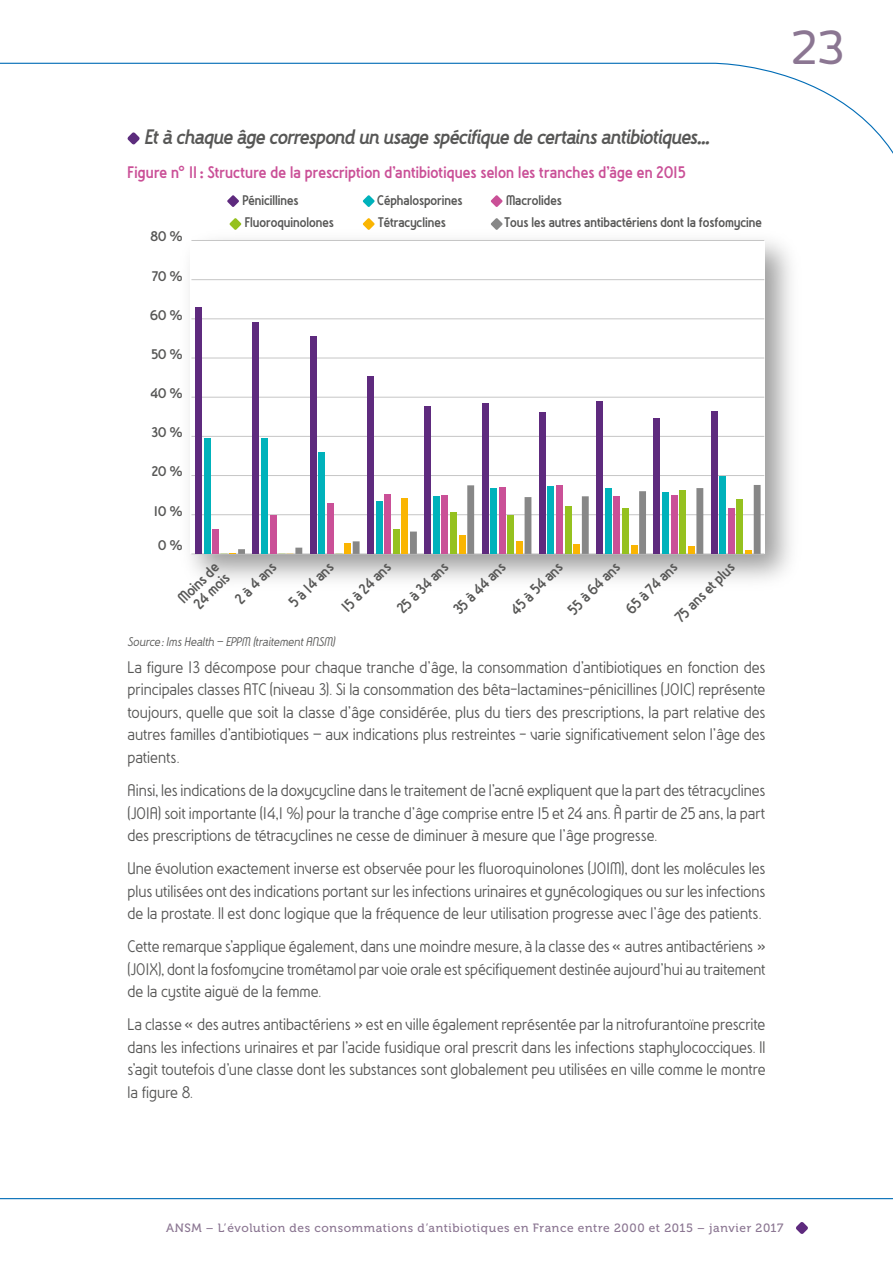
<style>
.page{position:relative;width:893px;height:1263px;background:#fff}
.page>*{position:absolute;margin:0;border:0;box-sizing:border-box;transform-origin:0 0}
.t1{font:500 45px "New June";color:#8b7692}
.t2{font:italic 700 22.5px "Wasabi";letter-spacing:-.005em;color:#575756}
.t3{font:18px/22.5px "Wasabi";color:#575756;text-align:justify}
.t4{font:700 18px "Wasabi";letter-spacing:.01em;color:#ca5097}
.t5{font:700 16.5px "Wasabi";color:#575756}
.t6{font:700 15px "Wasabi";color:#575756}
.t7{font:700 15px "Wasabi";color:#575756;scale:1.08 1}
.t8{font:italic 13.5px "Wasabi";letter-spacing:.005em;color:#575756}
.t9{font:12px "Museo 500";letter-spacing:.05em;color:#8b7692}
</style>
<div class="page">
<svg style="left:0;top:62px;width:893px;height:140px"></svg>
<svg style="left:796px;top:1222px;width:12px;height:12px"></svg>
<svg style="left:0;top:1198px;width:893px;height:2px;background:#6fabd5"></svg>
<svg style="left:127px;top:132px;width:13px;height:13px"></svg>
<hr style="left:191px;top:553px;width:573px;height:1px;background:#c6c6c6">
<hr style="left:191px;top:514px;width:573px;height:1px;background:#c6c6c6">
<hr style="left:191px;top:475px;width:573px;height:1px;background:#c6c6c6">
<hr style="left:191px;top:436px;width:573px;height:1px;background:#c6c6c6">
<hr style="left:191px;top:397px;width:573px;height:1px;background:#c6c6c6">
<hr style="left:191px;top:358px;width:573px;height:1px;background:#c6c6c6">
<hr style="left:191px;top:318px;width:573px;height:1px;background:#c6c6c6">
<hr style="left:191px;top:279px;width:573px;height:1px;background:#c6c6c6">
<hr style="left:191px;top:240px;width:573px;height:1px;background:#c6c6c6">
<div style="left:295px;top:548px;width:7px;height:6px;background:#878787"></div>
<div style="left:353px;top:541px;width:7px;height:13px;background:#878787"></div>
<div style="left:410px;top:532px;width:7px;height:22px;background:#878787"></div>
<div style="left:467px;top:485px;width:7px;height:69px;background:#878787"></div>
<div style="left:525px;top:497px;width:6px;height:57px;background:#878787"></div>
<div style="left:582px;top:496px;width:7px;height:58px;background:#878787"></div>
<div style="left:639px;top:491px;width:7px;height:63px;background:#878787"></div>
<div style="left:696px;top:488px;width:7px;height:66px;background:#878787"></div>
<div style="left:754px;top:485px;width:7px;height:69px;background:#878787"></div>
<svg style="left:230px;top:549px;width:15px;height:5px"></svg>
<div style="left:344px;top:544px;width:7px;height:10px;background:#fab502"></div>
<div style="left:401px;top:499px;width:7px;height:55px;background:#fab502"></div>
<div style="left:459px;top:535px;width:7px;height:19px;background:#fab502"></div>
<div style="left:516px;top:541px;width:7px;height:13px;background:#fab502"></div>
<div style="left:573px;top:544px;width:7px;height:10px;background:#fab502"></div>
<div style="left:631px;top:545px;width:6px;height:9px;background:#fab502"></div>
<div style="left:688px;top:547px;width:7px;height:7px;background:#fab502"></div>
<svg style="left:745px;top:550px;width:7px;height:4px"></svg>
<div style="left:393px;top:530px;width:7px;height:24px;background:#95c11f"></div>
<div style="left:450px;top:512px;width:7px;height:42px;background:#95c11f"></div>
<div style="left:507px;top:515px;width:7px;height:39px;background:#95c11f"></div>
<div style="left:565px;top:507px;width:7px;height:47px;background:#95c11f"></div>
<div style="left:622px;top:508px;width:7px;height:46px;background:#95c11f"></div>
<div style="left:679px;top:490px;width:7px;height:64px;background:#95c11f"></div>
<div style="left:736px;top:500px;width:7px;height:54px;background:#95c11f"></div>
<div style="left:212px;top:530px;width:7px;height:24px;background:#ca5097"></div>
<div style="left:270px;top:515px;width:6px;height:39px;background:#ca5097"></div>
<div style="left:327px;top:503px;width:7px;height:51px;background:#ca5097"></div>
<div style="left:384px;top:494px;width:7px;height:60px;background:#ca5097"></div>
<div style="left:441px;top:495px;width:7px;height:59px;background:#ca5097"></div>
<div style="left:499px;top:487px;width:7px;height:67px;background:#ca5097"></div>
<div style="left:556px;top:485px;width:7px;height:69px;background:#ca5097"></div>
<div style="left:613px;top:497px;width:7px;height:57px;background:#ca5097"></div>
<div style="left:671px;top:495px;width:6px;height:59px;background:#ca5097"></div>
<div style="left:728px;top:508px;width:7px;height:46px;background:#ca5097"></div>
<div style="left:204px;top:438px;width:7px;height:116px;background:#00b2bb"></div>
<div style="left:261px;top:438px;width:7px;height:116px;background:#00b2bb"></div>
<div style="left:318px;top:452px;width:7px;height:102px;background:#00b2bb"></div>
<div style="left:376px;top:501px;width:6px;height:53px;background:#00b2bb"></div>
<div style="left:433px;top:496px;width:7px;height:58px;background:#00b2bb"></div>
<div style="left:490px;top:488px;width:7px;height:66px;background:#00b2bb"></div>
<div style="left:547px;top:486px;width:7px;height:68px;background:#00b2bb"></div>
<div style="left:605px;top:488px;width:7px;height:66px;background:#00b2bb"></div>
<div style="left:662px;top:492px;width:7px;height:62px;background:#00b2bb"></div>
<div style="left:719px;top:476px;width:7px;height:78px;background:#00b2bb"></div>
<div style="left:195px;top:307px;width:7px;height:247px;background:#5e2a7e"></div>
<div style="left:252px;top:322px;width:7px;height:232px;background:#5e2a7e"></div>
<div style="left:310px;top:337px;width:7px;height:217px;background:#5e2a7e"></div>
<div style="left:367px;top:376px;width:7px;height:178px;background:#5e2a7e"></div>
<div style="left:424px;top:407px;width:7px;height:147px;background:#5e2a7e"></div>
<div style="left:482px;top:403px;width:6px;height:151px;background:#5e2a7e"></div>
<div style="left:539px;top:413px;width:7px;height:141px;background:#5e2a7e"></div>
<div style="left:596px;top:401px;width:7px;height:153px;background:#5e2a7e"></div>
<div style="left:653px;top:419px;width:7px;height:135px;background:#5e2a7e"></div>
<div style="left:711px;top:412px;width:7px;height:142px;background:#5e2a7e"></div>
<svg style="left:227px;top:195px;width:12px;height:12px"></svg>
<svg style="left:363px;top:195px;width:12px;height:12px"></svg>
<svg style="left:491px;top:195px;width:12px;height:12px"></svg>
<svg style="left:229px;top:218px;width:12px;height:12px"></svg>
<svg style="left:363px;top:218px;width:12px;height:12px"></svg>
<svg style="left:491px;top:218px;width:12px;height:12px"></svg>
<p class="t2" style="left:144px;top:125px;width:567px">Et à chaque âge correspond un usage spécifique de certains antibiotiques…</p>
<p class="t4" style="left:128px;top:161px;width:560px">Figure n° 11 : Structure de la prescription d’antibiotiques selon les tranches d’âge en 2015</p>
<p class="t7" style="left:151px;top:228px;width:31px">80 %</p>
<p class="t7" style="left:152px;top:267px;width:30px">70 %</p>
<p class="t7" style="left:150px;top:306px;width:31px">60 %</p>
<p class="t7" style="left:151px;top:345px;width:30px">50 %</p>
<p class="t7" style="left:150px;top:384px;width:31px">40 %</p>
<p class="t7" style="left:152px;top:423px;width:30px">30 %</p>
<p class="t7" style="left:152px;top:463px;width:30px">20 %</p>
<p class="t7" style="left:154px;top:502px;width:28px">10 %</p>
<p class="t7" style="left:158px;top:537px;width:24px">0 %</p>
<p class="t6" style="left:242px;top:191px;width:58px">Pénicillines</p>
<p class="t6" style="left:377px;top:191px;width:87px">Céphalosporines</p>
<p class="t6" style="left:506px;top:191px;width:57px">Macrolides</p>
<p class="t6" style="left:245px;top:214px;width:91px">Fluoroquinolones</p>
<p class="t6" style="left:378px;top:214px;width:69px">Tétracyclines</p>
<p class="t6" style="left:505px;top:214px;width:259px">Tous les autres antibactériens dont la fosfomycine</p>
<p class="t5" style="left:174px;top:594px;width:52px;rotate:-45deg">Moins de</p>
<p class="t5" style="left:231px;top:594px;width:52px;rotate:-45deg">2 à 4 ans</p>
<p class="t5" style="left:189px;top:599px;width:45px;rotate:-45deg">24 mois</p>
<p class="t5" style="left:337px;top:602px;width:64px;rotate:-45deg">15 à 24 ans</p>
<p class="t5" style="left:393px;top:604px;width:66px;rotate:-45deg">25 à 34 ans</p>
<p class="t5" style="left:449px;top:605px;width:68px;rotate:-45deg">35 à 44 ans</p>
<p class="t5" style="left:506px;top:605px;width:68px;rotate:-45deg">45 à 54 ans</p>
<p class="t5" style="left:563px;top:605px;width:68px;rotate:-45deg">55 à 64 ans</p>
<p class="t5" style="left:621px;top:604px;width:67px;rotate:-45deg">65 à 74 ans</p>
<p class="t5" style="left:671px;top:612px;width:78px;rotate:-45deg">75 ans et plus</p>
<p class="t5" style="left:285px;top:597px;width:57px;rotate:-45deg">5 à 14 ans</p>
<p class="t8" style="left:128px;top:634px;width:209px">Source : Ims Health – EPPM (traitement ANSM)</p>
<p class="t3" style="left:128px;top:656px;width:639px">La figure 13 décompose pour chaque tranche d’âge, la consommation d’antibiotiques en fonction des principales classes ATC (niveau 3). Si la consommation des bêta-lactamines-pénicillines (J01C) représente toujours, quelle que soit la classe d’âge considérée, plus du tiers des prescriptions, la part relative des autres familles d’antibiotiques – aux indications plus restreintes - varie significativement selon l’âge des patients.</p>
<p class="t3" style="left:128px;top:779px;width:639px">Ainsi, les indications de la doxycycline dans le traitement de l’acné expliquent que la part des tétracyclines (J01A) soit importante (14,1 %) pour la tranche d’âge comprise entre 15 et 24 ans. À partir de 25 ans, la part des prescriptions de tétracyclines ne cesse de diminuer à mesure que l’âge progresse.</p>
<p class="t3" style="left:128px;top:857px;width:639px">Une évolution exactement inverse est observée pour les fluoroquinolones (J01M), dont les molécules les plus utilisées ont des indications portant sur les infections urinaires et gynécologiques ou sur les infections de la prostate. Il est donc logique que la fréquence de leur utilisation progresse avec l’âge des patients.</p>
<p class="t3" style="left:128px;top:935px;width:639px">Cette remarque s’applique également, dans une moindre mesure, à la classe des « autres antibactériens » (J01X), dont la fosfomycine trométamol par voie orale est spécifiquement destinée aujourd’hui au traitement de la cystite aiguë de la femme.</p>
<p class="t3" style="left:128px;top:1013px;width:639px">La classe « des autres antibactériens » est en ville également représentée par la nitrofurantoïne prescrite dans les infections urinaires et par l’acide fusidique oral prescrit dans les infections staphylococciques. Il s’agit toutefois d’une classe dont les substances sont globalement peu utilisées en ville comme le montre la figure 8.</p>
<h1 class="t1" style="left:791px;top:21px;width:55px">23</h1>
<p class="t9" style="left:166px;top:1222px;width:619px">ANSM – L’évolution des consommations d’antibiotiques en France entre 2000 et 2015 – janvier 2017</p>
</div>
